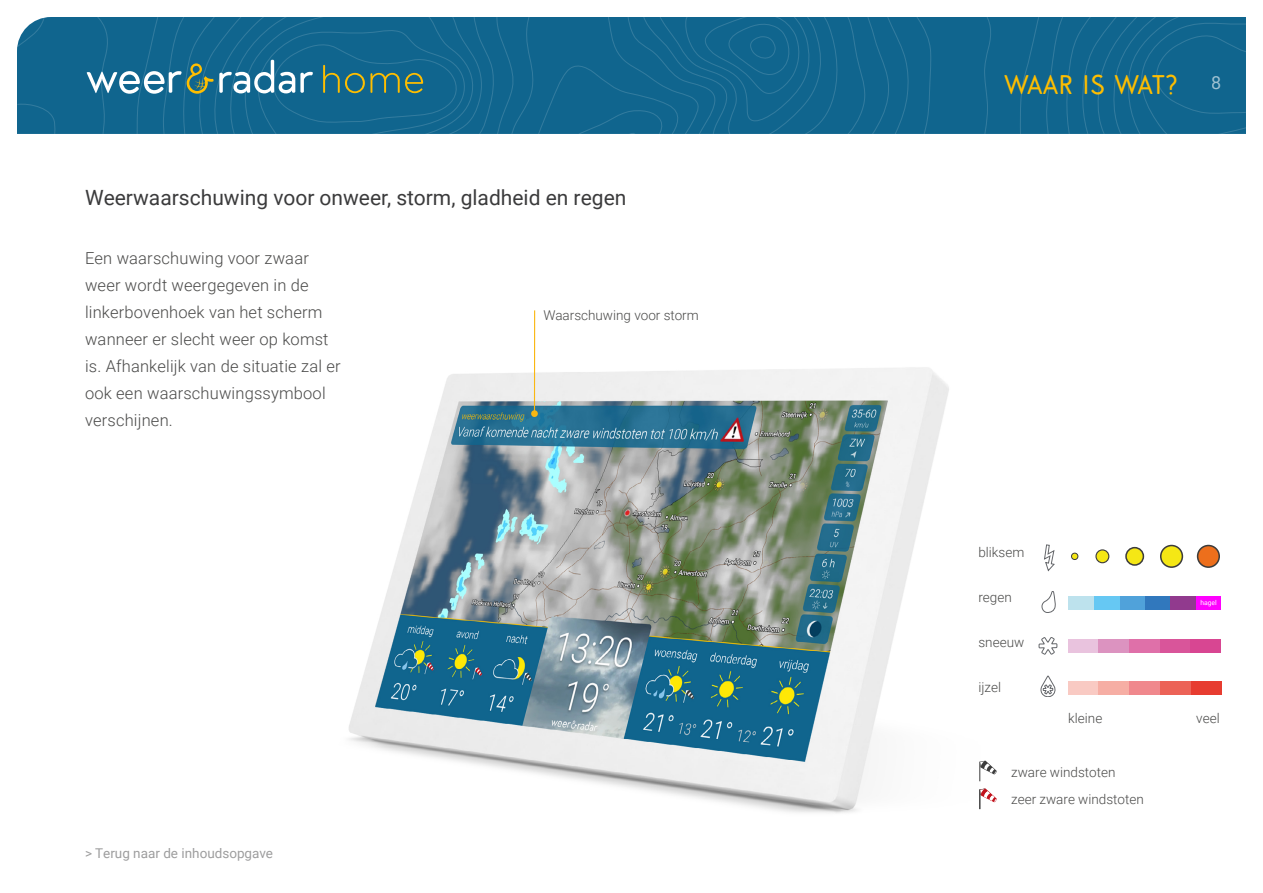
<style>
.page{position:relative;width:1263px;height:893px;background:#fff}
.page>*{position:absolute;margin:0;border:0;box-sizing:border-box;transform-origin:0 0}
.t1{font:27px "Air Factory Rounded";letter-spacing:.005em;color:#ffbe00}
.t2{font:21px "Roboto";color:#3b3b3c}
.t3{font:18px "Roboto";color:#fff}
.t4{font:300 16.5px/27px "Roboto";letter-spacing:.01em;color:#4a4a49}
.t5{font:300 13.5px/27.3px "Roboto";color:#4a4a49}
.t6{font:13.5px "Roboto";color:#3b3b3c}
.t7{font:6.75px "Roboto";color:#fff}
</style>
<div class="page">
<svg style="left:17px;top:17px;width:931px;height:117px;background:#12668f"></svg>
<svg style="left:323px;top:65px;width:100px;height:28px;background:#3a7474"></svg>
<svg style="left:87px;top:60px;width:226px;height:34px"></svg>
<svg style="left:948px;top:17px;width:298px;height:117px;background:#11658e"></svg>
<img style="left:349px;top:310px;width:760px;height:503px">
<hr style="left:534px;top:310px;width:1px;height:104px;background:#fab712">
<svg style="left:531px;top:410px;width:7px;height:7px"></svg>
<div style="left:1197px;top:545px;width:22px;height:22px;background:#ed6f1c;border-radius:50%"></div>
<div style="left:1197px;top:545px;width:23px;height:23px;border:2px solid #3c3c3c;border-radius:50%"></div>
<div style="left:1161px;top:545px;width:21px;height:22px;background:#f5e715;border-radius:50%"></div>
<div style="left:1160px;top:545px;width:23px;height:23px;border:2px solid #3c3c3c;border-radius:50%"></div>
<div style="left:1126px;top:548px;width:17px;height:17px;background:#f5e715;border-radius:50%"></div>
<div style="left:1125px;top:547px;width:19px;height:19px;border:2px solid #3c3c3c;border-radius:50%"></div>
<div style="left:1096px;top:550px;width:13px;height:13px;background:#f5e715;border-radius:50%"></div>
<div style="left:1095px;top:549px;width:14px;height:14px;border:1px solid #3c3c3c;border-radius:50%"></div>
<div style="left:1071px;top:553px;width:7px;height:6px;background:#f5e715;border-radius:50%"></div>
<div style="left:1071px;top:553px;width:7px;height:7px;border:1px solid #3c3c3c;border-radius:50%"></div>
<svg style="left:1044px;top:545px;width:11px;height:26px"></svg>
<div style="left:1097px;top:639px;width:32px;height:13px;background:#dc93c0"></div>
<div style="left:1068px;top:639px;width:29px;height:13px;background:#e9c3de"></div>
<div style="left:1129px;top:639px;width:31px;height:13px;background:#df70a9"></div>
<div style="left:1160px;top:639px;width:30px;height:13px;background:#d9559a"></div>
<div style="left:1190px;top:639px;width:31px;height:13px;background:#d84692"></div>
<div style="left:1097px;top:681px;width:32px;height:14px;background:#f6aea4"></div>
<div style="left:1068px;top:681px;width:29px;height:14px;background:#f9cac3"></div>
<div style="left:1129px;top:681px;width:31px;height:14px;background:#f0888d"></div>
<div style="left:1160px;top:681px;width:31px;height:14px;background:#ec6357"></div>
<div style="left:1191px;top:681px;width:30px;height:14px;background:#e73c30"></div>
<div style="left:1094px;top:596px;width:26px;height:14px;background:#66c8f3"></div>
<svg style="left:1039px;top:591px;width:16px;height:22px"></svg>
<div style="left:1068px;top:596px;width:26px;height:14px;background:#bde2ed"></div>
<div style="left:1120px;top:596px;width:24px;height:14px;background:#50a2da"></div>
<div style="left:1144px;top:596px;width:26px;height:14px;background:#3178bd"></div>
<div style="left:1170px;top:596px;width:26px;height:14px;background:#913a8e"></div>
<svg style="left:1039px;top:637px;width:18px;height:17px"></svg>
<svg style="left:1040px;top:675px;width:16px;height:22px"></svg>
<svg style="left:979px;top:761px;width:18px;height:20px"></svg>
<svg style="left:979px;top:788px;width:18px;height:21px"></svg>
<div style="left:1196px;top:596px;width:25px;height:14px;background:#f0f"></div>
<p class="t2" style="left:85px;top:183px;width:543px">Weerwaarschuwing voor onweer, storm, gladheid en regen</p>
<p class="t4" style="left:85px;top:244px;width:257px">Een waarschuwing voor zwaar weer wordt weergegeven in de linkerbovenhoek van het scherm wanneer er slecht weer op komst is. Afhankelijk van de situatie zal er ook een waarschuwingssymbool verschijnen.</p>
<p class="t6" style="left:85px;top:844px;width:190px">&gt; Terug naar de inhoudsopgave</p>
<p class="t5" style="left:543px;top:301px;width:157px">Waarschuwing voor storm</p>
<h1 class="t1" style="left:1004px;top:68px;width:175px">WAAR IS WAT?</h1>
<p class="t3" style="left:1212px;top:70px;width:12px">8</p>
<p class="t5" style="left:978px;top:538px;width:47px">bliksem</p>
<p class="t5" style="left:978px;top:583px;width:35px">regen</p>
<p class="t5" style="left:978px;top:628px;width:47px">sneeuw</p>
<p class="t5" style="left:978px;top:673px;width:24px">ijzel</p>
<p class="t7" style="left:1200px;top:598px;width:18px">hagel</p>
<p class="t5" style="left:1068px;top:704px;width:36px">kleine</p>
<p class="t5" style="left:1196px;top:704px;width:25px">veel</p>
<p class="t5" style="left:1011px;top:758px;width:134px">zware windstoten zeer zware windstoten</p>
</div>
